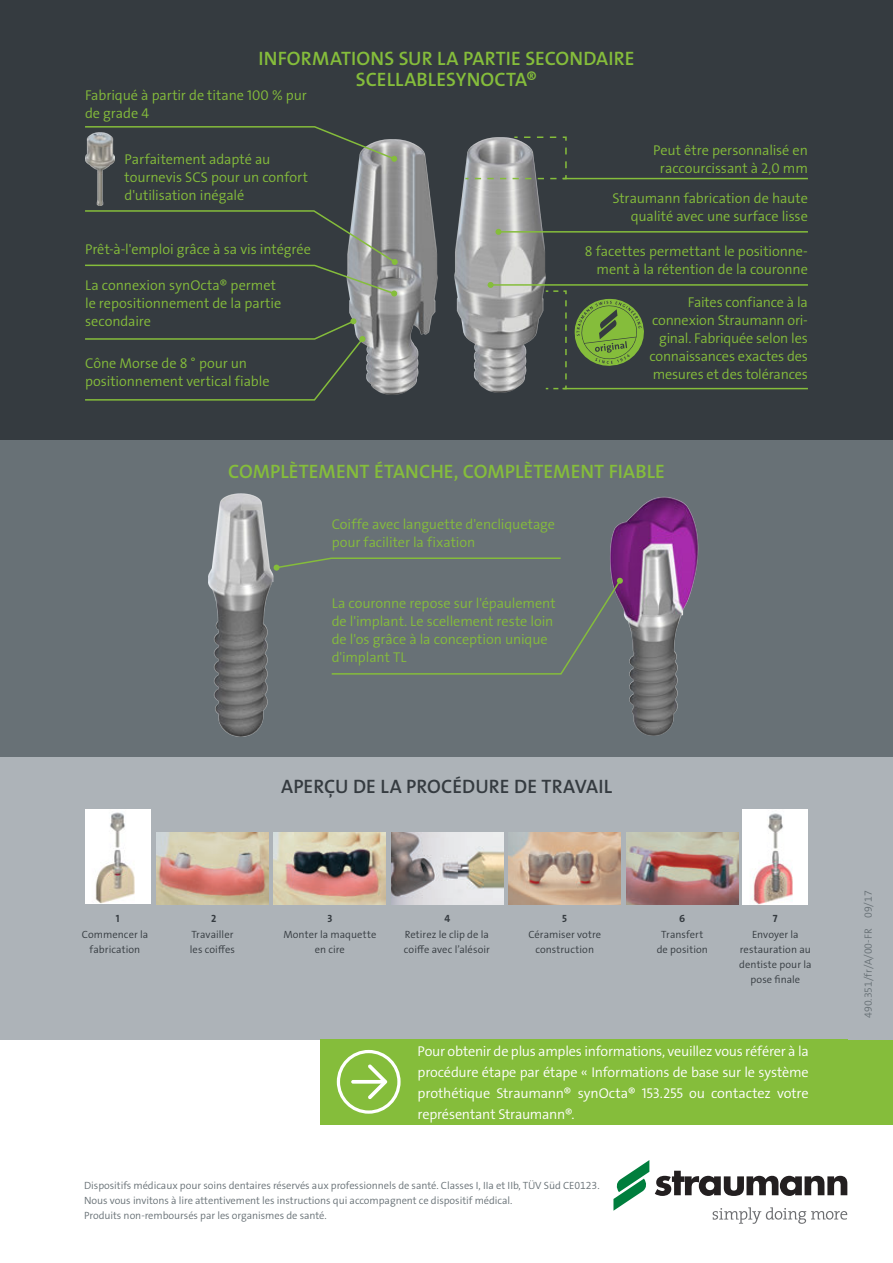
<style>
.page{position:relative;width:893px;height:1263px;background:#fff}
.page>*{position:absolute;margin:0;border:0;box-sizing:border-box;transform-origin:0 0}
.Subtitle{font:19.5px/21px "The Sans LP6 Se Bld";letter-spacing:.005em;color:#85bd3b;text-align:center}
.Subtitle-2{font:19.5px "The Sans LP6 Se Bld";letter-spacing:.005em;color:#353b40}
.Copy{font:14.25px/18px "The Sans LP4 Se Lig";letter-spacing:-.005em;color:#85bd3b}
.Copy-2{font:14.25px/21px "The Sans LP4 Se Lig";letter-spacing:-.01em;color:#fff;text-align:justify}
.Project_Nr{font:10.5px/15px "The Sans LP4 Se Lig";letter-spacing:-.005em;color:#687176}
.t1{font:10.5px/15px "The Sans LP4 Se Lig";letter-spacing:.005em;color:#353b40;text-align:center}
.t2{font:10.5px "The Sans LP7 Bld";color:#353b40}
</style>
<div class="page">
<div style="left:0;top:0;width:893px;height:441px;background:#353b40"></div>
<div style="left:0;top:440px;width:893px;height:317px;background:#687176"></div>
<div style="left:0;top:757px;width:893px;height:282px;background:#adb3b8"></div>
<img style="left:349px;top:139px;width:89px;height:255px">
<img style="left:455px;top:179px;width:91px;height:214px">
<img style="left:209px;top:493px;width:64px;height:243px">
<img style="left:86px;top:162px;width:28px;height:43px">
<img style="left:391px;top:833px;width:112px;height:71px">
<img style="left:85px;top:810px;width:65px;height:93px">
<img style="left:743px;top:810px;width:65px;height:94px">
<img style="left:626px;top:833px;width:112px;height:71px">
<img style="left:509px;top:833px;width:112px;height:71px">
<img style="left:274px;top:833px;width:112px;height:71px">
<img style="left:156px;top:833px;width:112px;height:71px">
<img style="left:610px;top:496px;width:89px;height:240px">
<svg style="left:274px;top:557px;width:287px;height:14px"></svg>
<svg style="left:331px;top:578px;width:292px;height:97px"></svg>
<svg style="left:85px;top:318px;width:280px;height:83px"></svg>
<svg style="left:85px;top:209px;width:313px;height:87px"></svg>
<svg style="left:85px;top:126px;width:312px;height:36px"></svg>
<hr style="left:498px;top:231px;width:310px;height:2px;background:#85bd3b">
<svg style="left:495px;top:229px;width:6px;height:6px"></svg>
<hr style="left:491px;top:284px;width:317px;height:2px;background:#85bd3b">
<svg style="left:488px;top:282px;width:6px;height:6px"></svg>
<hr style="left:562px;top:178px;width:246px;height:1px;background:#85bd3b">
<hr style="left:562px;top:388px;width:246px;height:1px;background:#85bd3b">
<svg style="left:464px;top:136px;width:103px;height:44px"></svg>
<svg style="left:544px;top:290px;width:104px;height:100px"></svg>
<svg style="left:655px;top:1171px;width:192px;height:25px"></svg>
<svg style="left:613px;top:1160px;width:36px;height:51px"></svg>
<svg style="left:713px;top:1207px;width:134px;height:17px"></svg>
<div style="left:320px;top:1039px;width:573px;height:85px;background:#85bd3b"></div>
<svg style="left:337px;top:1050px;width:64px;height:64px"></svg>
<p class="Subtitle" style="left:259px;top:48px;width:377px">INFORMATIONS SUR LA PARTIE SECONDAIRE<br>SCELLABLESYNOCTA®</p>
<p class="Copy" style="left:85px;top:87px;width:223px">Fabriqué à partir de titane 100 % pur de grade 4</p>
<p class="Copy" style="left:125px;top:151px;width:185px">Parfaitement adapté au tournevis SCS pour un confort d'utilisation inégalé</p>
<p class="Copy" style="left:85px;top:240px;width:227px">Prêt-à-l'emploi grâce à sa vis intégrée</p>
<p class="Copy" style="left:85px;top:276px;width:198px">La connexion synOcta® permet le repositionnement de la partie secondaire</p>
<p class="Copy" style="left:85px;top:355px;width:186px">Cône Morse de 8 ° pour un positionnement vertical fiable</p>
<p class="Copy" style="left:653px;top:141px;width:156px;text-align:center">Peut être personnalisé en raccourcissant à 2,0 mm</p>
<p class="Copy" style="left:613px;top:190px;width:197px;text-align:right">Straumann fabrication de haute qualité avec une surface lisse</p>
<p class="Copy" style="left:585px;top:242px;width:224px;text-align:right">8 facettes permettant le positionne&shy;ment à la rétention de la couronne</p>
<p class="Copy" style="left:649px;top:293px;width:160px;text-align:right">Faites confiance à la connexion Straumann ori&shy;ginal. Fabriquée selon les connaissances exactes des mesures et des tolérances</p>
<p class="Subtitle" style="left:228px;top:461px;width:438px">COMPLÈTEMENT ÉTANCHE, COMPLÈTEMENT FIABLE</p>
<p class="Copy" style="left:332px;top:515px;width:225px">Coiffe avec languette d'encliquetage pour faciliter la fixation</p>
<p class="Copy" style="left:332px;top:594px;width:226px">La couronne repose sur l'épaulement de l'implant. Le scellement reste loin de l'os grâce à la conception unique d'implant TL</p>
<p class="Subtitle-2" style="left:281px;top:773px;width:332px">APERÇU DE LA PROCÉDURE DE TRAVAIL</p>
<p class="t2" style="left:116px;top:912px;width:5px">1</p>
<p class="t2" style="left:211px;top:912px;width:7px">2</p>
<p class="t2" style="left:327px;top:912px;width:6px">3</p>
<p class="t2" style="left:444px;top:912px;width:7px">4</p>
<p class="t2" style="left:562px;top:912px;width:6px">5</p>
<p class="t2" style="left:679px;top:912px;width:8px">6</p>
<p class="t2" style="left:773px;top:912px;width:6px">7</p>
<p class="t1" style="left:190px;top:927px;width:47px;text-align:left">Travailler les coiffes</p>
<p class="t1" style="left:283px;top:927px;width:94px">Monter la maquette en cire</p>
<p class="t1" style="left:404px;top:927px;width:87px;text-align:left">Retirez le clip de la coiffe avec l’alésoir</p>
<p class="t1" style="left:528px;top:927px;width:74px">Céramiser votre construction</p>
<p class="t1" style="left:657px;top:927px;width:53px">Transfert de position</p>
<p class="t1" style="left:739px;top:927px;width:74px">Envoyer la restauration au dentiste pour la pose finale</p>
<p class="t1" style="left:82px;top:927px;width:68px">Commencer la fabrication</p>
<p class="Copy-2" style="left:418px;top:1040px;width:393px">Pour obtenir de plus amples informations, veuillez vous référer à la procédure étape par étape « Informations de base sur le système prothétique Straumann® synOcta® 153.255 ou contactez votre représentant Straumann®.</p>
<p class="Project_Nr" style="left:84px;top:1178px;width:517px">Dispositifs médicaux pour soins dentaires réservés aux professionnels de santé. Classes I, IIa et IIb, TÜV Süd CE0123.</p>
<p class="Project_Nr" style="left:84px;top:1193px;width:430px">Nous vous invitons à lire attentivement les instructions qui accompagnent ce dispositif médical.<br>Produits non-remboursés par les organismes de santé.</p>
<p class="Project_Nr" style="left:861px;top:1018px;width:129px;rotate:-90deg">490.351/fr/A/00-FR 09/17</p>
<p class="Project_Nr" style="left:861px;top:932px;width:29px;rotate:-90deg">09/17</p>
</div>
